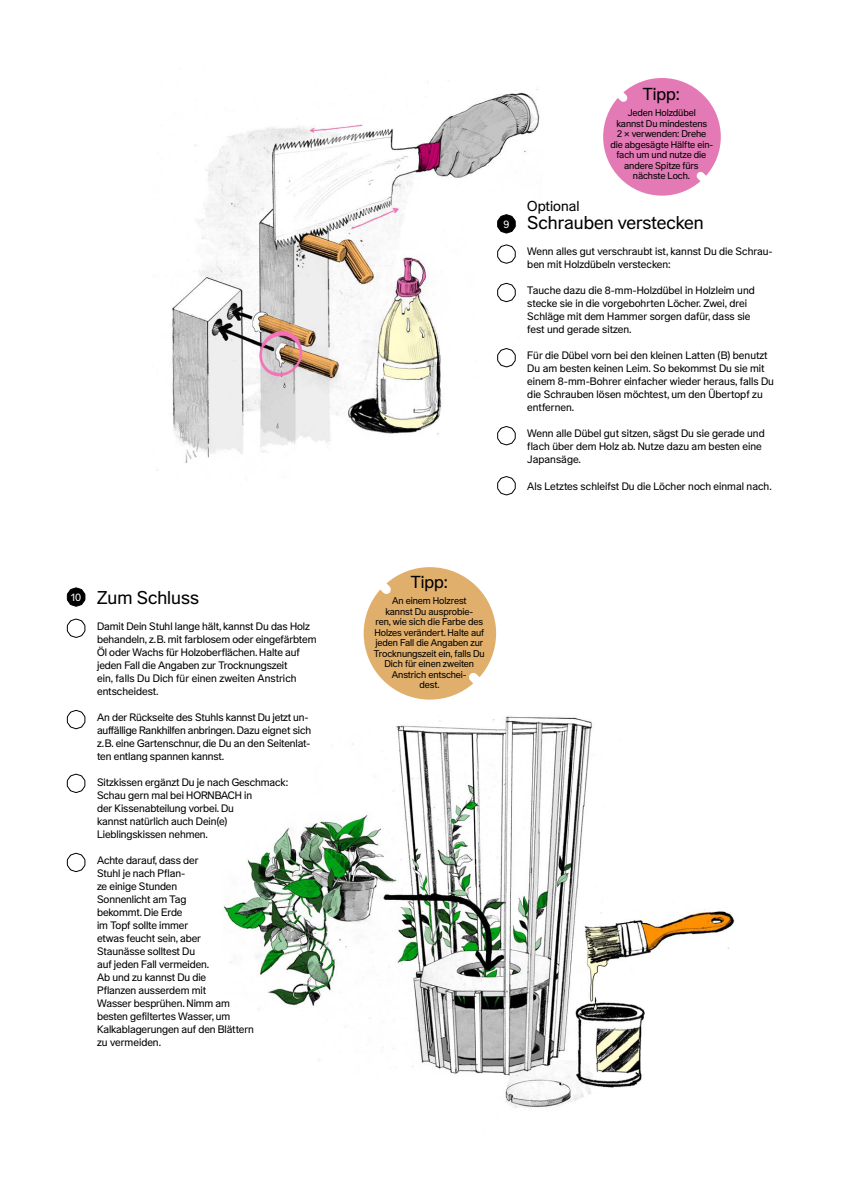
<style>
.page{position:relative;width:842px;height:1191px;background:#fff}
.page>*{position:absolute;margin:0;border:0;box-sizing:border-box;transform-origin:0 0}
.t1{font:18px "Werk Hornbach";color:#000}
.t2{font:16.9px "Werk Hornbach";color:#000}
.t3{font:14px "Werk Hornbach";color:#000}
.t4{font:10.5px/13px "Werk Hornbach";letter-spacing:-.01em;color:#000}
.t5{font:10.5px "Werk Hornbach";color:#fff}
.t6{font:9.5px/10.5px "Werk Hornbach";letter-spacing:-.01em;color:#000;text-align:center}
</style>
<div class="page">
<svg style="left:603px;top:78px;width:118px;height:118px"></svg>
<img style="left:224px;top:699px;width:511px;height:410px">
<img style="left:157px;top:80px;width:383px;height:416px">
<svg style="left:67px;top:619px;width:18px;height:18px"></svg>
<svg style="left:497px;top:245px;width:18px;height:18px"></svg>
<svg style="left:497px;top:283px;width:18px;height:19px"></svg>
<svg style="left:497px;top:349px;width:18px;height:18px"></svg>
<svg style="left:497px;top:426px;width:18px;height:19px"></svg>
<svg style="left:67px;top:710px;width:18px;height:19px"></svg>
<svg style="left:67px;top:774px;width:18px;height:18px"></svg>
<svg style="left:67px;top:853px;width:18px;height:18px"></svg>
<svg style="left:497px;top:215px;width:18px;height:18px"></svg>
<svg style="left:67px;top:587px;width:18px;height:19px"></svg>
<svg style="left:497px;top:476px;width:18px;height:19px"></svg>
<svg style="left:364px;top:567px;width:132px;height:132px"></svg>
<p class="t5" style="left:71px;top:591px;width:11px">10</p>
<h1 class="t1" style="left:97px;top:587px;width:103px">Zum Schluss</h1>
<p class="t4" style="left:97px;top:620px;width:221px">Damit Dein Stuhl lange hält, kannst Du das Holz behandeln, z.B. mit farblosem oder eingefärbtem Öl oder Wachs für Holzoberflächen. Halte auf jeden Fall die Angaben zur Trocknungszeit<br>ein, falls Du Dich für einen zweiten Anstrich entscheidest.</p>
<p class="t4" style="left:97px;top:711px;width:216px">An der Rückseite des Stuhls kannst Du jetzt un&shy;auffällige Rankhilfen anbringen. Dazu eignet sich z.B. eine Gartenschnur, die Du an den Seitenlat&shy;ten entlang spannen kannst.</p>
<p class="t4" style="left:97px;top:776px;width:193px">Sitzkissen ergänzt Du je nach Geschmack:<br>Schau gern mal bei HORNBACH in<br>der Kissenabteilung vorbei. Du<br>kannst natürlich auch Dein(e)<br>Lieblingskissen nehmen.</p>
<p class="t4" style="left:97px;top:854px;width:158px">Achte darauf, dass der<br>Stuhl je nach Pflan-<br>ze einige Stunden<br>Sonnenlicht am Tag<br>bekommt. Die Erde<br>im Topf sollte immer<br>etwas feucht sein, aber<br>Staunässe solltest Du<br>auf jeden Fall vermeiden.<br>Ab und zu kannst Du die<br>Pflanzen ausserdem mit<br>Wasser besprühen. Nimm am besten gefiltertes Wasser, um<br>Kalkablagerungen auf den Blättern zu vermeiden.</p>
<p class="t5" style="left:504px;top:218px;width:7px">9</p>
<h2 class="t2" style="left:643px;top:84px;width:39px">Tipp:</h2>
<p class="t6" style="left:610px;top:107px;width:104px">Jeden Holzdübel<br>kannst Du mindestens<br>2 × verwenden: Drehe die abgesägte Hälfte ein&shy;fach um und nutze die andere Spitze fürs nächste Loch.</p>
<h3 class="t3" style="left:527px;top:198px;width:54px">Optional</h3>
<h1 class="t1" style="left:527px;top:212px;width:178px">Schrauben verstecken</h1>
<p class="t4" style="left:527px;top:245px;width:247px">Wenn alles gut verschraubt ist, kannst Du die Schrau&shy;ben mit Holzdübeln verstecken:</p>
<p class="t4" style="left:527px;top:284px;width:229px">Tauche dazu die 8-mm-Holzdübel in Holzleim und stecke sie in die vorgebohrten Löcher. Zwei, drei Schläge mit dem Hammer sorgen dafür, dass sie fest und gerade sitzen.</p>
<p class="t4" style="left:527px;top:349px;width:248px">Für die Dübel vorn bei den kleinen Latten (B) benutzt Du am besten keinen Leim. So bekommst Du sie mit einem 8-mm-Bohrer einfacher wieder heraus, falls Du die Schrauben lösen möchtest, um den Übertopf zu entfernen.</p>
<p class="t4" style="left:527px;top:427px;width:239px">Wenn alle Dübel gut sitzen, sägst Du sie gerade und flach über dem Holz ab. Nutze dazu am besten eine<br>Japansäge.</p>
<p class="t4" style="left:527px;top:479px;width:246px">Als Letztes schleifst Du die Löcher noch einmal nach.</p>
<h2 class="t2" style="left:411px;top:572px;width:39px">Tipp:</h2>
<p class="t6" style="left:374px;top:595px;width:112px">An einem Holzrest<br>kannst Du ausprobie-<br>ren, wie sich die Farbe des<br>Holzes verändert. Halte auf jeden Fall die Angaben zur<br>Trocknungszeit ein, falls Du<br>Dich für einen zweiten<br>Anstrich entschei-<br>dest.</p>
</div>
